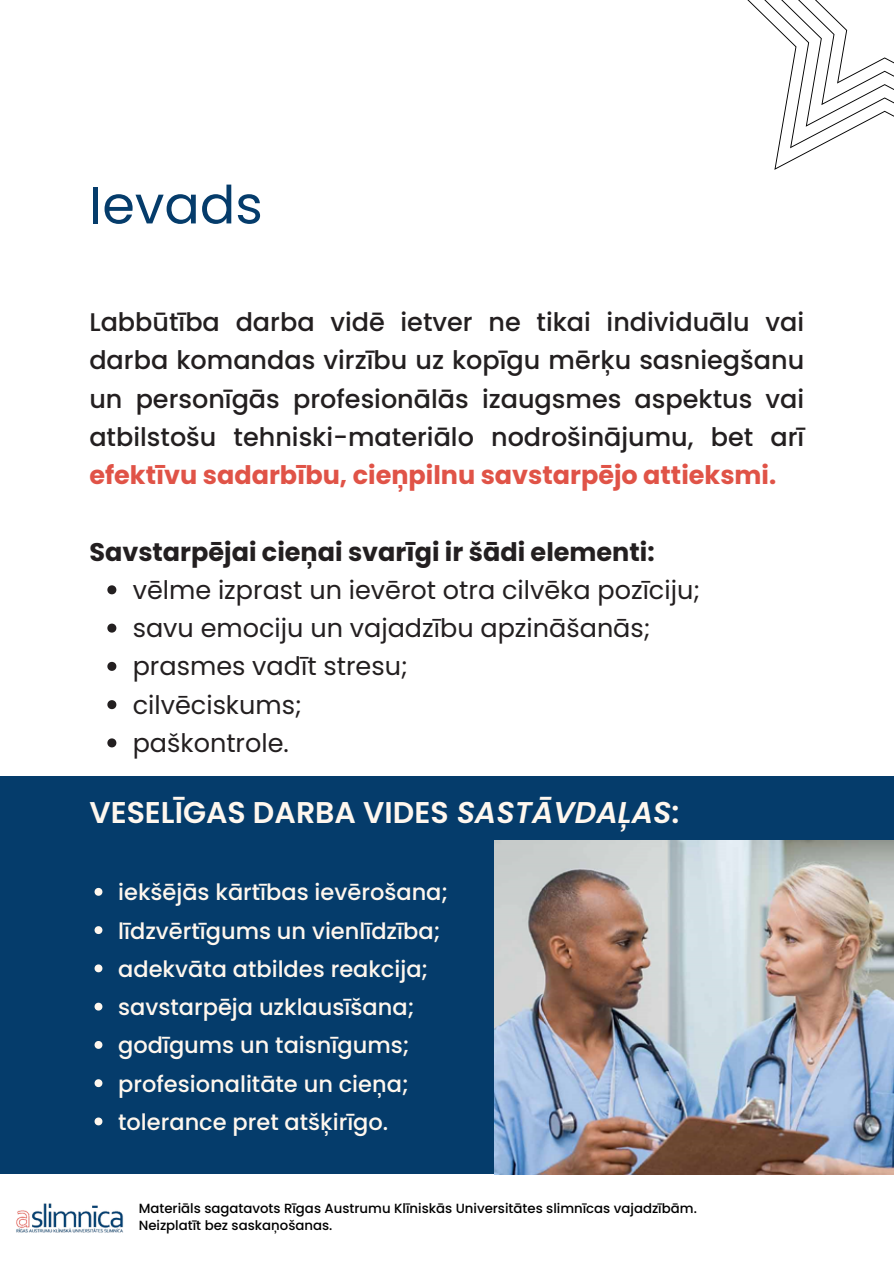
<style>
.page{position:relative;width:894px;height:1264px;background:#fff}
.page>*{position:absolute;margin:0;border:0;box-sizing:border-box;transform-origin:0 0}
.t1{font:52.5px "Poppins";color:#053c6b}
.t2{font:600 30px "Poppins";color:#fff7ee}
.t3{font:500 25.5px/38.2px "Poppins";color:#231f20;text-align:justify}
.t4{font:25.5px "Poppins";color:#231f20}
.t5{font:700 25.5px "Poppins";color:#231f20}
.t6{font:500 22.5px "Poppins";color:#fff7ee}
.t7{font:500 13.35px "Poppins";color:#000}
.s1{font-weight:700;color:#e05347}
.s2{font-style:italic}
</style>
<div class="page">
<svg style="left:747px;top:0;width:146px;height:170px"></svg>
<div style="left:0;top:776px;width:893px;height:398px;background:#053c6b"></div>
<img style="left:494px;top:840px;width:399px;height:334px">
<svg style="left:107px;top:585px;width:9px;height:9px"></svg>
<svg style="left:107px;top:623px;width:9px;height:9px"></svg>
<svg style="left:107px;top:662px;width:9px;height:9px"></svg>
<svg style="left:107px;top:700px;width:9px;height:9px"></svg>
<svg style="left:107px;top:738px;width:9px;height:9px"></svg>
<img style="left:16px;top:1203px;width:108px;height:30px">
<svg style="left:94px;top:887px;width:8px;height:8px"></svg>
<svg style="left:94px;top:926px;width:8px;height:8px"></svg>
<svg style="left:94px;top:964px;width:8px;height:8px"></svg>
<svg style="left:94px;top:1002px;width:8px;height:8px"></svg>
<svg style="left:94px;top:1041px;width:8px;height:7px"></svg>
<svg style="left:94px;top:1079px;width:8px;height:8px"></svg>
<svg style="left:94px;top:1117px;width:8px;height:8px"></svg>
<p class="t1" style="left:89px;top:168px;width:175px">Ievads</p>
<h1 class="t3" style="left:89px;top:303px;width:716px">Labbūtība darba vidē ietver ne tikai individuālu vai darba komandas virzību uz kopīgu mērķu sasniegšanu un personīgās profesionālās izaugsmes aspektus vai atbilstošu tehniski-materiālo nodrošinājumu, bet arī <span class="s1">efektīvu sadarbību, cieņpilnu savstarpējo attieksmi.</span></h1>
<h3 class="t5" style="left:89px;top:534px;width:566px">Savstarpējai cieņai svarīgi ir šādi elementi:</h3>
<h3 class="t4" style="left:133px;top:572px;width:568px">vēlme izprast un ievērot otra cilvēka pozīciju;</h3>
<p class="t4" style="left:133px;top:610px;width:519px">savu emociju un vajadzību apzināšanās;</p>
<p class="t4" style="left:133px;top:648px;width:276px">prasmes vadīt stresu;</p>
<p class="t4" style="left:133px;top:687px;width:170px">cilvēciskums;</p>
<p class="t4" style="left:133px;top:725px;width:158px">paškontrole.</p>
<p class="t2" style="left:89px;top:791px;width:591px">VESELĪGAS DARBA VIDES <span class="s2">SASTĀVDAĻAS</span>:</p>
<h2 class="t6" style="left:118px;top:876px;width:331px">iekšējās kārtības ievērošana;</h2>
<p class="t6" style="left:118px;top:914px;width:324px">līdzvērtīgums un vienlīdzība;</p>
<p class="t6" style="left:118px;top:953px;width:312px">adekvāta atbildes reakcija;</p>
<p class="t6" style="left:118px;top:991px;width:298px">savstarpēja uzklausīšana;</p>
<p class="t6" style="left:118px;top:1029px;width:293px">godīgums un taisnīgums;</p>
<p class="t6" style="left:118px;top:1067px;width:292px">profesionalitāte un cieņa;</p>
<p class="t6" style="left:118px;top:1106px;width:271px">tolerance pret atšķirīgo.</p>
<p class="t7" style="left:139px;top:1198px;width:559px">Materiāls sagatavots Rīgas Austrumu Klīniskās Universitātes slimnīcas vajadzībām.</p>
<p class="t7" style="left:139px;top:1216px;width:195px">Neizplatīt bez saskaņošanas.</p>
</div>
